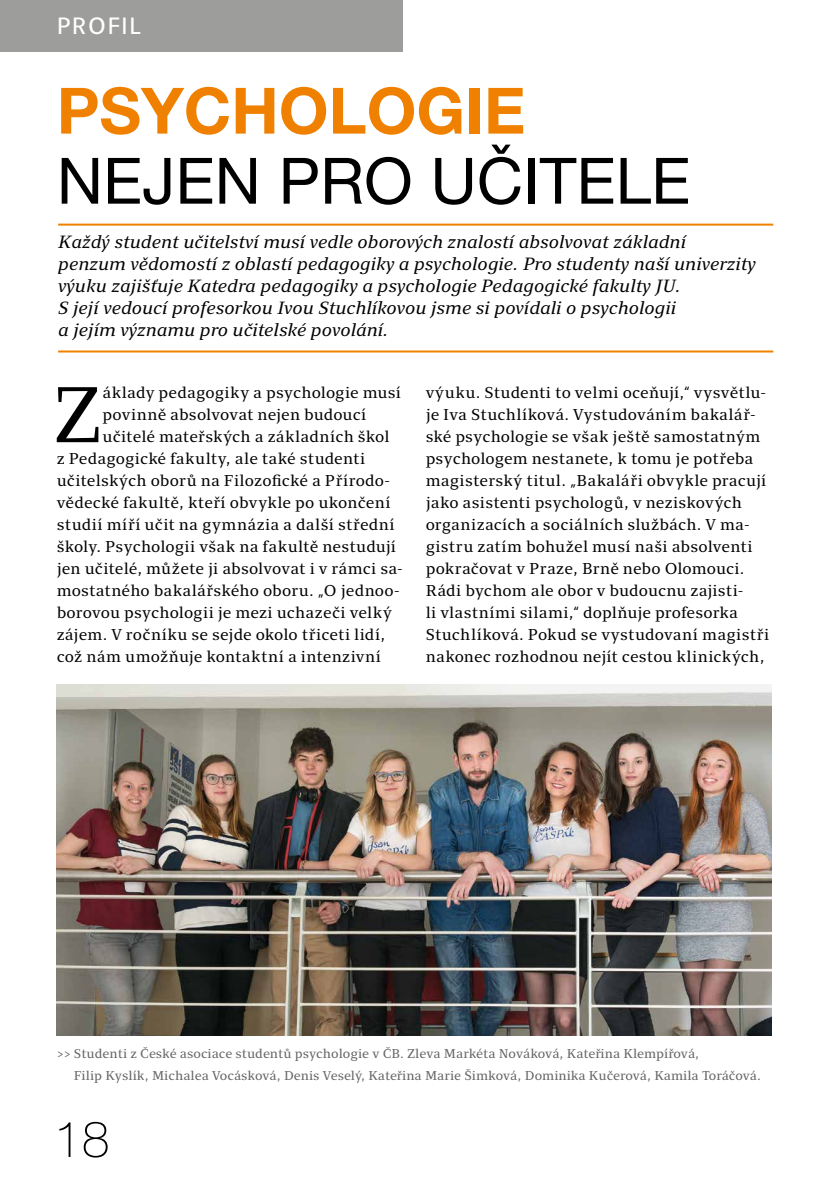
<style>
.page{position:relative;width:840px;height:1191px;background:#fff}
.page>*{position:absolute;margin:0;border:0;box-sizing:border-box;transform-origin:0 0}
.t1{font:80.2px "Clara Serif";color:#000}
.t2{font:64px "Helvetica Neue LT Pro";color:#000}
.t3{font:700 64px "Helvetica Neue LT Pro";color:#f08100}
.t4{font:100 50px "Helvetica Neue LT Pro";color:#000}
.t5{font:24px "Clara Sans";letter-spacing:.05em;color:#fff}
.t6{font:italic 18px/22px "Clara Serif";color:#000}
.t7{font:16px/22px "Clara Serif";letter-spacing:.01em;color:#000}
.t8{font:16px "Clara Serif";letter-spacing:.03em;color:#000}
.t9{font:13px/22px "Clara Serif";color:#646363}
</style>
<div class="page">
<div style="left:0;top:0;width:403px;height:51px;background:#9d9d9c"></div>
<hr style="left:58px;top:224px;width:714px;height:2px;background:#f08100">
<hr style="left:58px;top:350px;width:714px;height:2px;background:#f08100">
<img style="left:57px;top:684px;width:714px;height:351px">
<h3 class="t5" style="left:57px;top:13px;width:86px">PROFIL</h3>
<h2 class="t3" style="left:57px;top:71px;width:470px">PSYCHOLOGIE</h2>
<h2 class="t2" style="left:57px;top:143px;width:634px">NEJEN PRO UČITELE</h2>
<p class="t6" style="left:58px;top:231px;width:699px">Každý student učitelství musí vedle oborových znalostí absolvovat základní penzum vědomostí z oblastí pedagogiky a psychologie. Pro studenty naší univerzity výuku zajišťuje Katedra pedagogiky a psychologie Pedagogické fakulty JU.<br>S její vedoucí profesorkou Ivou Stuchlíkovou jsme si povídali o psychologii<br>a jejím významu pro učitelské povolání.</p>
<h1 class="t1" style="left:52px;top:371px;width:52px">Z</h1>
<p class="t7" style="left:102px;top:382px;width:300px">áklady pedagogiky a psychologie musí</p>
<p class="t7" style="left:102px;top:404px;width:265px">povinně absolvovat nejen budoucí</p>
<p class="t7" style="left:102px;top:426px;width:288px">učitelé mateřských a základních škol</p>
<p class="t7" style="left:57px;top:448px;width:310px">z Pedagogické fakulty, ale také studenti</p>
<p class="t7" style="left:57px;top:470px;width:335px">učitelských oborů na Filozofické a Přírodo-</p>
<p class="t7" style="left:57px;top:492px;width:335px">vědecké fakultě, kteří obvykle po ukončení</p>
<p class="t8" style="left:57px;top:516px;width:339px">studií míří učit na gymnázia a další střední</p>
<p class="t7" style="left:57px;top:536px;width:340px">školy. Psychologii však na fakultě nestudují</p>
<p class="t7" style="left:57px;top:558px;width:347px">jen učitelé, můžete ji absolvovat i v rámci sa-</p>
<p class="t7" style="left:57px;top:580px;width:344px">mostatného bakalářského oboru. „O jednoo-</p>
<p class="t7" style="left:57px;top:602px;width:336px">borovou psychologii je mezi uchazeči velký</p>
<p class="t7" style="left:57px;top:624px;width:330px">zájem. V ročníku se sejde okolo třiceti lidí,</p>
<p class="t7" style="left:57px;top:646px;width:326px">což nám umožňuje kontaktní a intenzivní</p>
<p class="t7" style="left:425px;top:382px;width:345px">výuku. Studenti to velmi oceňují,“ vysvětlu&shy;je Iva Stuchlíková. Vystudováním bakalář&shy;ské psychologie se však ještě samostatným psychologem nestanete, k tomu je potřeba magisterský titul. „Bakaláři obvykle pracují jako asistenti psychologů, v neziskových organizacích a sociálních službách. V ma&shy;gistru zatím bohužel musí naši absolventi pokračovat v Praze, Brně nebo Olomouci.<br>Rádi bychom ale obor v budoucnu zajisti-<br>li vlastními silami,“ doplňuje profesorka Stuchlíková. Pokud se vystudovaní magistři nakonec rozhodnou nejít cestou klinických,</p>
<p class="t9" style="left:74px;top:1043px;width:688px;text-indent:-17px">&gt;&gt; Studenti z České asociace studentů psychologie v ČB. Zleva Markéta Nováková, Kateřina Klempířová,<br>Filip Kyslík, Michalea Vocásková, Denis Veselý, Kateřina Marie Šimková, Dominika Kučerová, Kamila Toráčová.</p>
<h3 class="t4" style="left:54px;top:1110px;width:57px">18</h3>
</div>
